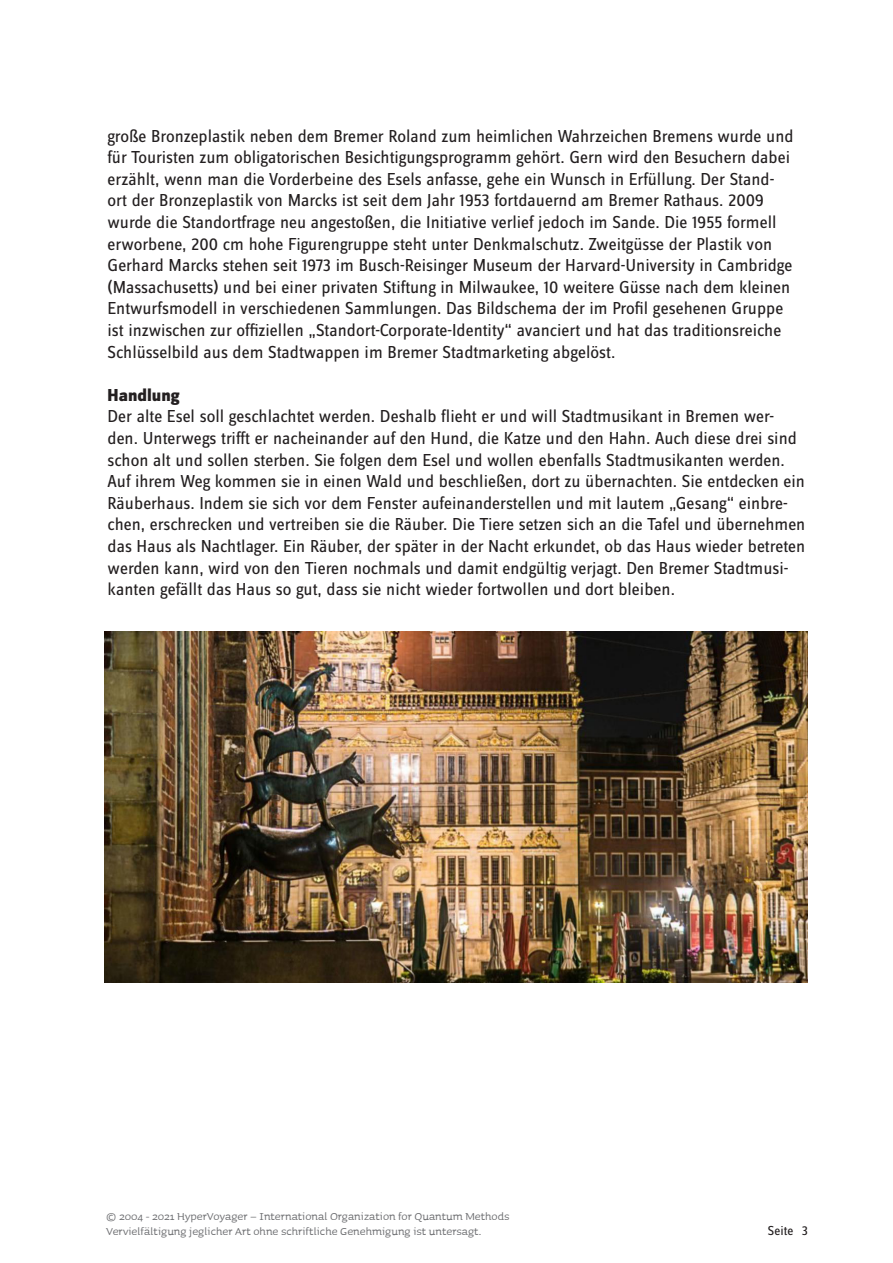
<style>
.page{position:relative;width:893px;height:1263px;background:#fff}
.page>*{position:absolute;margin:0;border:0;box-sizing:border-box;transform-origin:0 0}
._18{font:18px/21.6px "Zine Sans Display OT";color:#231f20}
._18-2{font:800 18px "Zine Sans Display OT";color:#231f20}
.t1{font:13.5px/15px "Sauna";color:#6c6d70}
.t2{font:13.5px "Zine Sans Display OT";color:#231f20}
</style>
<div class="page">
<img style="left:105px;top:631px;width:703px;height:351px">
<p class="_18" style="left:108px;top:125px;width:687px">große Bronzeplastik neben dem Bremer Roland zum heimlichen Wahrzeichen Bremens wurde und für Touristen zum obligatorischen Besichtigungsprogramm gehört. Gern wird den Besuchern dabei erzählt, wenn man die Vorderbeine des Esels anfasse, gehe ein Wunsch in Erfüllung. Der Stand&shy;ort der Bronzeplastik von Marcks ist seit dem Jahr 1953 fortdauernd am Bremer Rathaus. 2009 wurde die Standortfrage neu angestoßen, die Initiative verlief jedoch im Sande. Die 1955 formell erworbene, 200 cm hohe Figurengruppe steht unter Denkmalschutz. Zweitgüsse der Plastik von Gerhard Marcks stehen seit 1973 im Busch-Reisinger Museum der Harvard-University in Cambridge (Massachusetts) und bei einer privaten Stiftung in Milwaukee, 10 weitere Güsse nach dem kleinen Entwurfsmodell in verschiedenen Sammlungen. Das Bildschema der im Profil gesehenen Gruppe ist inzwischen zur offiziellen „Standort-Corporate-Identity“ avanciert und hat das traditionsreiche Schlüsselbild aus dem Stadtwappen im Bremer Stadtmarketing abgelöst.</p>
<p class="_18-2" style="left:108px;top:384px;width:73px">Handlung</p>
<p class="_18" style="left:108px;top:405px;width:699px">Der alte Esel soll geschlachtet werden. Deshalb flieht er und will Stadtmusikant in Bremen wer&shy;den. Unterwegs trifft er nacheinander auf den Hund, die Katze und den Hahn. Auch diese drei sind schon alt und sollen sterben. Sie folgen dem Esel und wollen ebenfalls Stadtmusikanten werden.<br>Auf ihrem Weg kommen sie in einen Wald und beschließen, dort zu übernachten. Sie entdecken ein Räuberhaus. Indem sie sich vor dem Fenster aufeinanderstellen und mit lautem „Gesang“ einbre&shy;chen, erschrecken und vertreiben sie die Räuber. Die Tiere setzen sich an die Tafel und übernehmen das Haus als Nachtlager. Ein Räuber, der später in der Nacht erkundet, ob das Haus wieder betreten werden kann, wird von den Tieren nochmals und damit endgültig verjagt. Den Bremer Stadtmusi&shy;kanten gefällt das Haus so gut, dass sie nicht wieder fortwollen und dort bleiben.</p>
<p class="t1" style="left:106px;top:1208px;width:405px">© 2004 - 2021 HyperVoyager – International Organization for Quantum Methods<br>Vervielfältigung jeglicher Art ohne schriftliche Genehmigung ist untersagt.</p>
<p class="t2" style="left:768px;top:1222px;width:27px">Seite</p>
<p class="t2" style="left:802px;top:1222px;width:8px">3</p>
</div>
